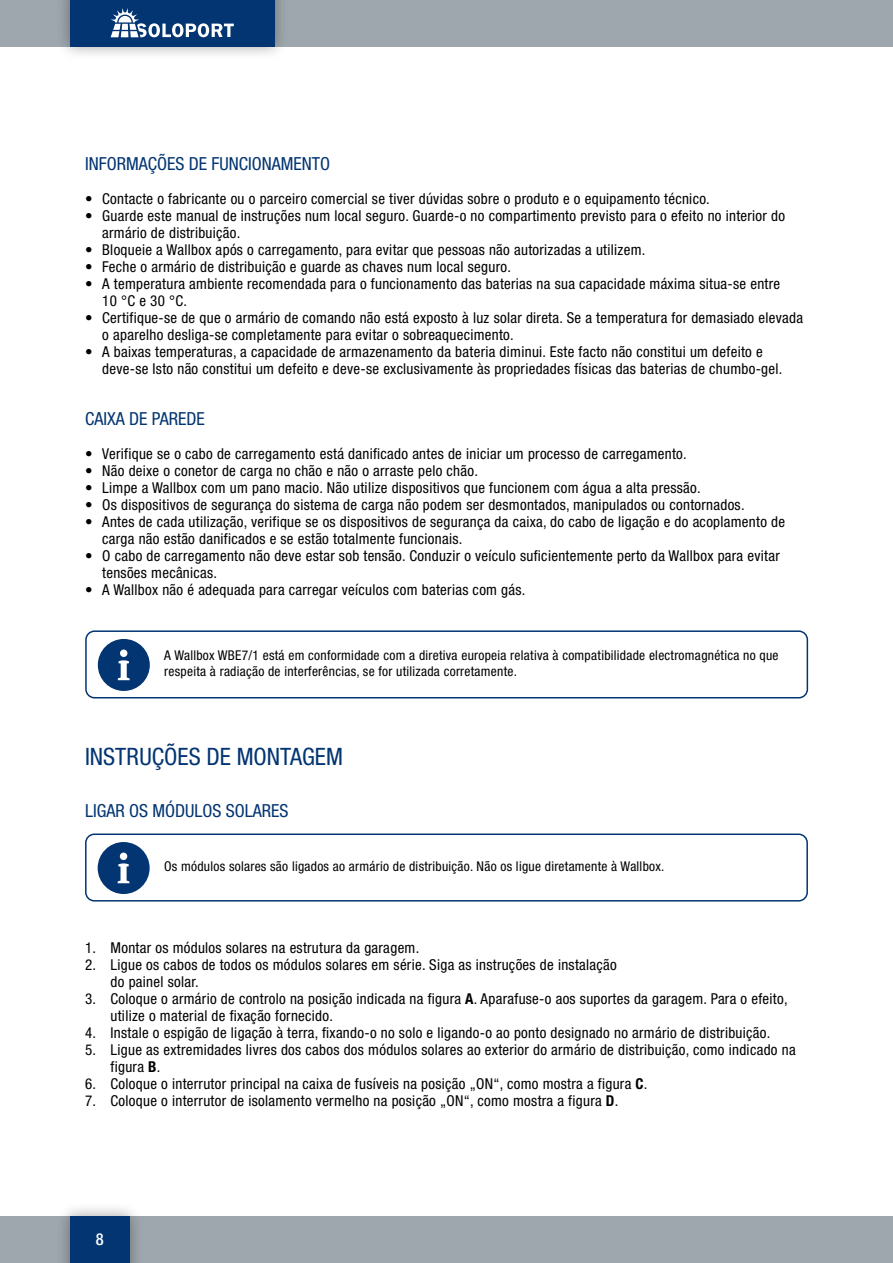
<style>
.page{position:relative;width:893px;height:1263px;background:#fff}
.page>*{position:absolute;margin:0;border:0;box-sizing:border-box;transform-origin:0 0}
.t1{font:condensed 24px "Helvetica Neue LT Pro";color:#033572}
.t2{font:condensed 18px "Helvetica Neue LT Pro";color:#033572}
.t3{font:500 condensed 16.5px "Helvetica Neue LT Pro";color:#fff}
.t4{font:condensed 15px/17px "Helvetica Neue LT Pro";letter-spacing:.02em;color:#000}
.t5{font:condensed 13.5px/16.5px "Helvetica Neue LT Pro";letter-spacing:.02em;color:#000}
.s1{font-weight:700}
</style>
<div class="page">
<div style="left:0;top:1216px;width:893px;height:47px;background:#9ea7ad"></div>
<div style="left:0;top:0;width:893px;height:47px;background:#9ea7ad"></div>
<div style="left:56px;top:0;width:233px;height:61px;background:#000;opacity:.35"></div>
<div style="left:70px;top:0;width:204px;height:47px;background:#033572"></div>
<div style="left:56px;top:1202px;width:88px;height:61px;background:#000;opacity:.35"></div>
<div style="left:70px;top:1216px;width:60px;height:47px;background:#033572"></div>
<svg style="left:111px;top:8px;width:123px;height:29px"></svg>
<div style="left:85px;top:630px;width:723px;height:68px;border:2px solid #033572;border-radius:9px"></div>
<svg style="left:98px;top:639px;width:52px;height:52px"></svg>
<div style="left:85px;top:833px;width:723px;height:68px;border:2px solid #033572;border-radius:9px"></div>
<svg style="left:98px;top:842px;width:52px;height:52px"></svg>
<p class="t2" style="left:85px;top:153px;width:247px">INFORMAÇÕES DE FUNCIONAMENTO</p>
<p class="t4" style="left:85px;top:190px;width:626px">• Contacte o fabricante ou o parceiro comercial se tiver dúvidas sobre o produto e o equipamento técnico.</p>
<p class="t4" style="left:102px;top:207px;width:684px;text-indent:-17px">• Guarde este manual de instruções num local seguro. Guarde-o no compartimento previsto para o efeito no interior do armário de distribuição.</p>
<p class="t4" style="left:85px;top:241px;width:562px">• Bloqueie a Wallbox após o carregamento, para evitar que pessoas não autorizadas a utilizem.</p>
<p class="t4" style="left:85px;top:258px;width:427px">• Feche o armário de distribuição e guarde as chaves num local seguro.</p>
<p class="t4" style="left:102px;top:275px;width:679px;text-indent:-17px">• A temperatura ambiente recomendada para o funcionamento das baterias na sua capacidade máxima situa-se entre<br>10 °C e 30 °C.</p>
<p class="t4" style="left:102px;top:309px;width:702px;text-indent:-17px">• Certifique-se de que o armário de comando não está exposto à luz solar direta. Se a temperatura for demasiado elevada o aparelho desliga-se completamente para evitar o sobreaquecimento.</p>
<p class="t4" style="left:102px;top:343px;width:682px;text-indent:-17px">• A baixas temperaturas, a capacidade de armazenamento da bateria diminui. Este facto não constitui um defeito e deve-se Isto não constitui um defeito e deve-se exclusivamente às propriedades físicas das baterias de chumbo-gel.</p>
<p class="t2" style="left:85px;top:408px;width:121px">CAIXA DE PAREDE</p>
<p class="t4" style="left:85px;top:445px;width:603px">• Verifique se o cabo de carregamento está danificado antes de iniciar um processo de carregamento.</p>
<p class="t4" style="left:85px;top:462px;width:394px">• Não deixe o conetor de carga no chão e não o arraste pelo chão.</p>
<p class="t4" style="left:85px;top:479px;width:617px">• Limpe a Wallbox com um pano macio. Não utilize dispositivos que funcionem com água a alta pressão.</p>
<p class="t4" style="left:85px;top:496px;width:661px">• Os dispositivos de segurança do sistema de carga não podem ser desmontados, manipulados ou contornados.</p>
<p class="t4" style="left:102px;top:513px;width:684px;text-indent:-17px">• Antes de cada utilização, verifique se os dispositivos de segurança da caixa, do cabo de ligação e do acoplamento de carga não estão danificados e se estão totalmente funcionais.</p>
<p class="t4" style="left:102px;top:547px;width:679px;text-indent:-17px">• O cabo de carregamento não deve estar sob tensão. Conduzir o veículo suficientemente perto da Wallbox para evitar tensões mecânicas.</p>
<p class="t4" style="left:85px;top:581px;width:442px">• A Wallbox não é adequada para carregar veículos com baterias com gás.</p>
<p class="t5" style="left:164px;top:646px;width:616px">A Wallbox WBE7/1 está em conformidade com a diretiva europeia relativa à compatibilidade electromagnética no que respeita à radiação de interferências, se for utilizada corretamente.</p>
<h1 class="t1" style="left:85px;top:743px;width:259px">INSTRUÇÕES DE MONTAGEM</h1>
<p class="t2" style="left:85px;top:799px;width:205px">LIGAR OS MÓDULOS SOLARES</p>
<p class="t5" style="left:164px;top:858px;width:502px">Os módulos solares são ligados ao armário de distribuição. Não os ligue diretamente à Wallbox.</p>
<p class="t4" style="left:85px;top:939px;width:336px">1. Montar os módulos solares na estrutura da garagem.</p>
<p class="t4" style="left:111px;top:956px;width:508px;text-indent:-26px">2. Ligue os cabos de todos os módulos solares em série. Siga as instruções de instalação do painel solar.</p>
<p class="t4" style="left:111px;top:990px;width:679px;text-indent:-26px">3. Coloque o armário de controlo na posição indicada na figura <span class="s1">A</span>. Aparafuse-o aos suportes da garagem. Para o efeito, utilize o material de fixação fornecido.</p>
<p class="t4" style="left:85px;top:1024px;width:687px">4. Instale o espigão de ligação à terra, fixando-o no solo e ligando-o ao ponto designado no armário de distribuição.</p>
<p class="t4" style="left:111px;top:1041px;width:687px;text-indent:-26px">5. Ligue as extremidades livres dos cabos dos módulos solares ao exterior do armário de distribuição, como indicado na figura <span class="s1">B</span>.</p>
<p class="t4" style="left:85px;top:1075px;width:564px">6. Coloque o interrutor principal na caixa de fusíveis na posição „ON“, como mostra a figura <span class="s1">C</span>.</p>
<p class="t4" style="left:85px;top:1092px;width:535px">7. Coloque o interrutor de isolamento vermelho na posição „ON“, como mostra a figura <span class="s1">D</span>.</p>
<p class="t3" style="left:96px;top:1229px;width:9px">8</p>
</div>
